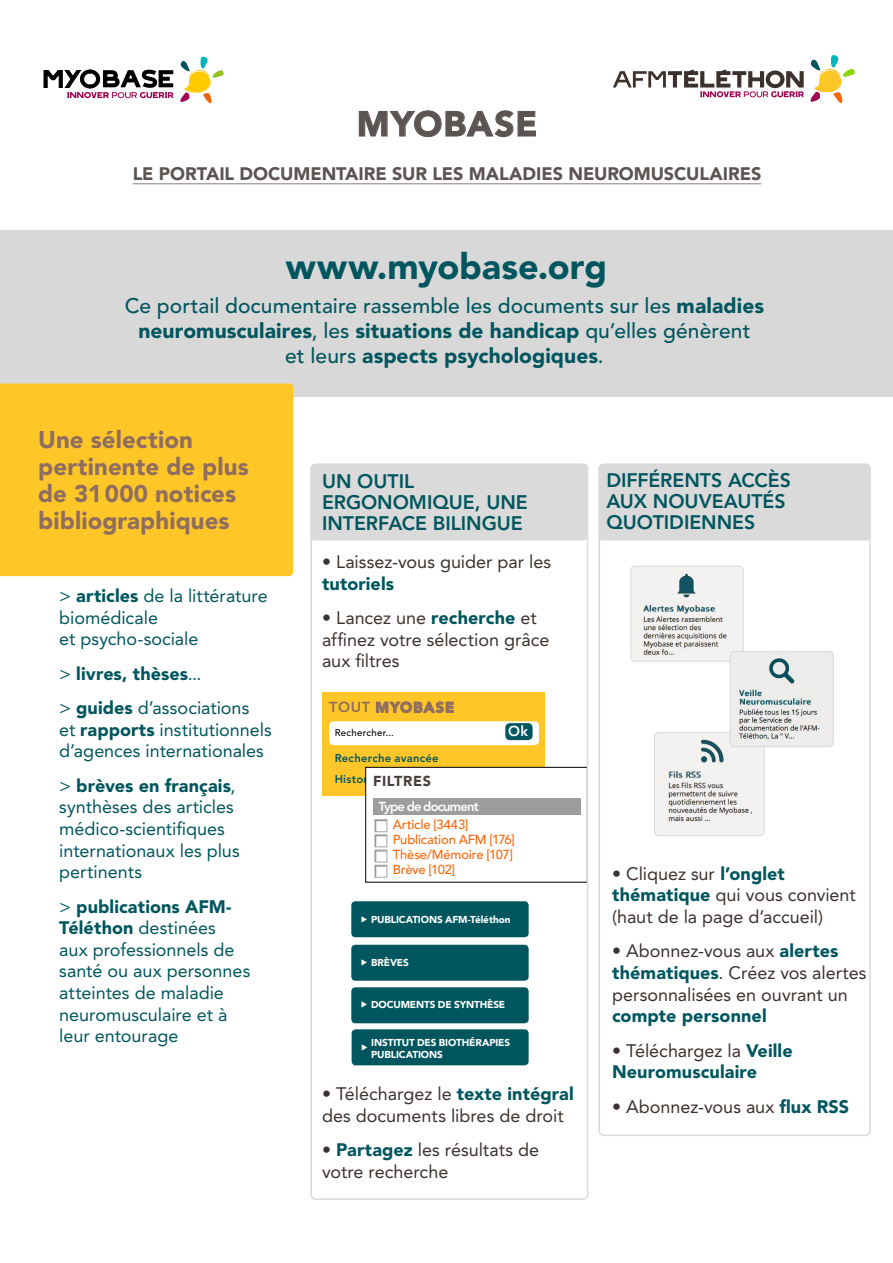
<style>
.page{position:relative;width:893px;height:1263px;background:#fff}
.page>*{position:absolute;margin:0;border:0;box-sizing:border-box;transform-origin:0 0}
.t1{font:900 36px "Avenir LT Std";color:#00565e}
.t2{font:900 34.65px "Avenir LT Std";letter-spacing:.035em;color:#5c5453}
.t3{font:900 24px/27px "Avenir LT Std";color:#8f6d5f}
.t4{font:500 21px/25.2px "Avenir LT Std";letter-spacing:.005em;color:#00565e;text-align:center}
.t5{font:800 19.5px/21px "Avenir LT Std";color:#00565e}
.t6{font:18px/21.6px "Avenir LT Std";color:#00565e}
.t7{font:18px/21.6px "Avenir LT Std";color:#3d312d}
.t8{font:900 18px/21.6px "Avenir LT Std";letter-spacing:.005em;color:#00565e}
.t9{font:900 18px "Avenir LT Std";letter-spacing:-.005em;color:#5c5453}
.t10{font:900 14.4px "Avenir LT Std";letter-spacing:.075em;color:#8f6d5f}
.t11{font:900 14.25px "Avenir LT Std";letter-spacing:.045em;color:#483e3b}
.t12{font:800 14.25px "Avenir LT Std";color:#fff}
.t13{font:500 13.05px/15px "Avenir LT Std";letter-spacing:-.015em;color:#f9670b}
.t14{font:800 13.05px "Avenir LT Std";letter-spacing:-.06em;color:#fff}
.t15{font:800 11.25px/20.5px "Avenir LT Std";letter-spacing:.02em;color:#00565e}
.t16{font:900 9.9px/12px "Avenir LT Std";letter-spacing:-.01em;color:#fff}
.t17{font:500 9.6px "Avenir LT Std";letter-spacing:.03em;color:#000}
.s1{font-weight:900}
.s2{font-weight:900;color:#00565e}
.s3{font-weight:800}
.s4{font-weight:400;color:#3d312d}
</style>
<div class="page">
<div style="left:322px;top:693px;width:222px;height:103px;background:#ffc628"></div>
<div style="left:329px;top:721px;width:210px;height:24px;background:#fff;border-radius:5px"></div>
<div style="left:505px;top:723px;width:28px;height:17px;background:#00565e;border-radius:5px"></div>
<svg style="left:376px;top:701px;width:78px;height:13px"></svg>
<div style="left:0;top:230px;width:893px;height:166px;background:#d9d8d8"></div>
<div style="left:598px;top:464px;width:273px;height:77px;background:#dadada;border-radius:4px"></div>
<div style="left:0;top:383px;width:293px;height:193px;background:#ffc628"></div>
<div style="left:310px;top:464px;width:278px;height:77px;background:#dadada;border-radius:4px"></div>
<svg style="left:180px;top:56px;width:44px;height:48px"></svg>
<svg style="left:44px;top:70px;width:129px;height:28px"></svg>
<svg style="left:613px;top:69px;width:191px;height:28px"></svg>
<svg style="left:810px;top:55px;width:45px;height:48px"></svg>
<hr style="left:133px;top:183px;width:628px;height:1px;background:#878382">
<svg style="left:358px;top:110px;width:178px;height:28px"></svg>
<div style="left:366px;top:767px;width:221px;height:115px;background:#fff"></div>
<div style="left:365px;top:767px;width:222px;height:115px;border:1px solid #000"></div>
<div style="left:373px;top:798px;width:207px;height:17px;background:#9d9d9c"></div>
<div style="left:374px;top:819px;width:13px;height:13px;border:1px solid #a7a4a4"></div>
<div style="left:374px;top:834px;width:13px;height:13px;border:1px solid #a7a4a4"></div>
<div style="left:374px;top:849px;width:13px;height:13px;border:1px solid #a7a4a4"></div>
<div style="left:374px;top:865px;width:13px;height:13px;border:1px solid #a7a4a4"></div>
<svg style="left:375px;top:820px;width:11px;height:57px"></svg>
<div style="left:351px;top:901px;width:178px;height:36px;background:#00565e;border-radius:4px"></div>
<div style="left:351px;top:945px;width:178px;height:36px;background:#00565e;border-radius:4px"></div>
<div style="left:351px;top:987px;width:178px;height:36px;background:#00565e;border-radius:4px"></div>
<div style="left:352px;top:1029px;width:177px;height:36px;background:#00565e;border-radius:4px"></div>
<img style="left:632px;top:568px;width:110px;height:92px">
<div style="left:630px;top:566px;width:114px;height:96px;border:1px solid #dadada;border-radius:4px"></div>
<img style="left:656px;top:734px;width:108px;height:102px">
<div style="left:654px;top:732px;width:110px;height:104px;border:1px solid #dadada;border-radius:4px"></div>
<img style="left:730px;top:651px;width:102px;height:96px">
<div style="left:730px;top:651px;width:104px;height:96px;border:1px solid #dadada;border-radius:4px"></div>
<div style="left:310px;top:463px;width:278px;height:737px;border:2px solid #dadada;border-radius:4px"></div>
<div style="left:598px;top:463px;width:273px;height:673px;border:2px solid #dadada;border-radius:4px"></div>
<h2 class="t2" style="left:357px;top:103px;width:182px">MYOBASE</h2>
<p class="t9" style="left:133px;top:163px;width:630px">LE PORTAIL DOCUMENTAIRE SUR LES MALADIES NEUROMUSCULAIRES</p>
<h1 class="t1" style="left:286px;top:245px;width:323px">www.myobase.org</h1>
<p class="t4" style="left:125px;top:294px;width:641px">Ce portail documentaire rassemble les documents sur les <span class="s1">maladies neuromusculaires</span>, les <span class="s1">situations de handicap</span> qu’elles génèrent<br>et leurs <span class="s1">aspects psychologiques</span>.</p>
<h3 class="t3" style="left:38px;top:426px;width:212px">Une sélection pertinente de plus de 31000 notices bibliographiques</h3>
<p class="t6" style="left:59px;top:585px;width:210px">&gt; <span class="s1">articles</span> de la littérature biomédicale<br>et psycho-sociale</p>
<p class="t6" style="left:59px;top:656px;width:192px;line-height:34.3px">&gt; <span class="s1">livres, thèses</span>...<br>&gt; <span class="s1">guides</span> d’associations</p>
<p class="t6" style="left:59px;top:719px;width:214px">et <span class="s1">rapports</span> institutionnels d’agences internationales</p>
<p class="t6" style="left:59px;top:775px;width:182px">&gt; <span class="s1">brèves en français</span>, synthèses des articles médico-scientifiques internationaux les plus pertinents</p>
<p class="t6" style="left:59px;top:896px;width:193px">&gt; <span class="s1">publications AFM-<br>Téléthon</span> destinées<br>aux professionnels de santé ou aux personnes atteintes de maladie neuromusculaire et à leur entourage</p>
<p class="t5" style="left:322px;top:470px;width:207px">UN OUTIL<br>ERGONOMIQUE, UNE<br>INTERFACE BILINGUE</p>
<p class="t7" style="left:322px;top:551px;width:231px">• Laissez-vous guider par les</p>
<p class="t8" style="left:322px;top:573px;width:74px">tutoriels</p>
<p class="t7" style="left:322px;top:607px;width:229px">• Lancez une <span class="s2">recherche</span> et affinez votre sélection grâce aux filtres</p>
<p class="t10" style="left:329px;top:699px;width:126px"><span class="s3">TOUT</span> MYOBASE</p>
<p class="t17" style="left:335px;top:727px;width:61px">Rechercher...</p>
<p class="t15" style="left:335px;top:748px;width:143px">Recherche avancée<br>Historique des recherches</p>
<p class="t11" style="left:373px;top:772px;width:59px">FILTRES</p>
<p class="t12" style="left:508px;top:722px;width:21px">Ok</p>
<p class="t14" style="left:378px;top:799px;width:102px">Type de document</p>
<p class="t13" style="left:393px;top:817px;width:124px">Article [3443]<br>Publication AFM [176]<br>Thèse/Mémoire [107]<br>Brève [102]</p>
<p class="t16" style="left:371px;top:913px;width:141px">PUBLICATIONS AFM-Téléthon</p>
<p class="t16" style="left:371px;top:957px;width:39px">BRÈVES</p>
<p class="t16" style="left:371px;top:999px;width:136px">DOCUMENTS DE SYNTHÈSE</p>
<p class="t16" style="left:371px;top:1036px;width:140px">INSTITUT DES BIOTHÉRAPIES<br>PUBLICATIONS</p>
<p class="t7" style="left:322px;top:1083px;width:253px">• Téléchargez le <span class="s2">texte intégral </span>des documents libres de droit</p>
<p class="t7" style="left:322px;top:1139px;width:219px">• <span class="s2">Partagez</span> les résultats de votre recherche</p>
<p class="t5" style="left:606px;top:470px;width:186px">DIFFÉRENTS ACCÈS<br>AUX NOUVEAUTÉS<br>QUOTIDIENNES</p>
<p class="t7" style="left:612px;top:863px;width:245px">• Cliquez sur <span class="s2">l’onglet thématique</span> qui vous convient (haut de la page d’accueil)</p>
<p class="t7" style="left:612px;top:940px;width:256px">• Abonnez-vous aux <span class="s2">alertes thématiques</span>. Créez vos alertes personnalisées en ouvrant un</p>
<p class="t8" style="left:612px;top:1005px;width:156px">compte personnel</p>
<p class="t8" style="left:612px;top:1039px;width:182px"><span class="s4">• Téléchargez la</span> Veille<br>Neuromusculaire</p>
<p class="t7" style="left:612px;top:1095px;width:238px">• Abonnez-vous aux <span class="s2">flux RSS</span></p>
</div>
